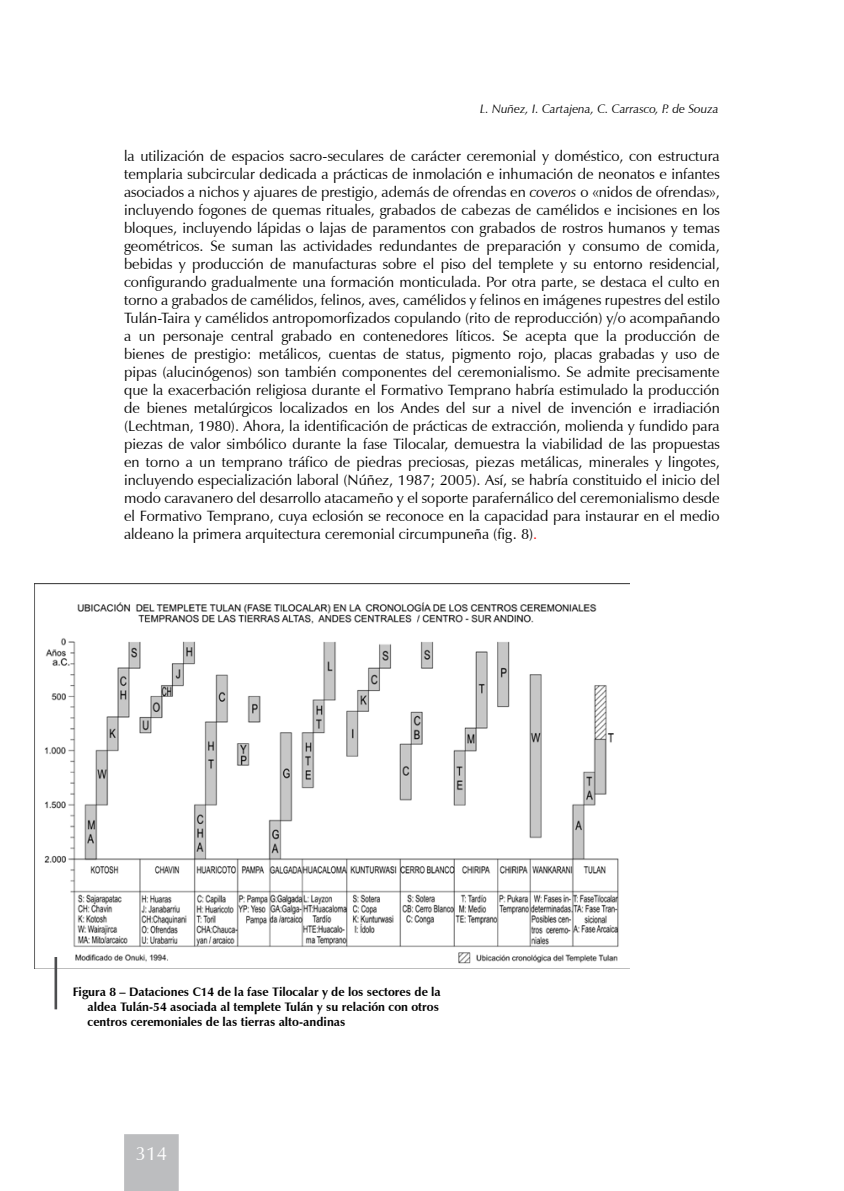
<style>
.page{position:relative;width:844px;height:1191px;background:#fff}
.page>*{position:absolute;margin:0;border:0;box-sizing:border-box;transform-origin:0 0}
.t1{font:19.25px "Zapf Humanist 601 BT";color:#fff}
.t2{font:14.88px/18px "Zapf Humanist 601 BT";color:#000;text-align:justify}
.t3{font:700 12.25px/14.7px "Zapf Humanist 601 BT";color:#000}
.t4{font:italic 12.25px "Zapf Humanist 601 BT";color:#000}
.s1{font-style:italic}
.s2{color:#f00}
</style>
<div class="page">
<div style="left:124px;top:1134px;width:55px;height:57px;background:#bcbdbf"></div>
<img style="left:35px;top:584px;width:594px;height:384px">
<hr style="left:54px;top:957px;width:3px;height:52px;background:#4c4d4f">
<p class="t4" style="left:480px;top:101px;width:240px">L. Nuñez, I. Cartajena, C. Carrasco, P. de Souza</p>
<p class="t2" style="left:124px;top:146px;width:597px">la utilización de espacios sacro-seculares de carácter ceremonial y doméstico, con estructura templaria subcircular dedicada a prácticas de inmolación e inhumación de neonatos e infantes asociados a nichos y ajuares de prestigio, además de ofrendas en <span class="s1">coveros</span> o «nidos de ofrendas», incluyendo fogones de quemas rituales, grabados de cabezas de camélidos e incisiones en los bloques, incluyendo lápidas o lajas de paramentos con grabados de rostros humanos y temas geométricos. Se suman las actividades redundantes de preparación y consumo de comida, bebidas y producción de manufacturas sobre el piso del templete y su entorno residencial, configurando gradualmente una formación monticulada. Por otra parte, se destaca el culto en torno a grabados de camélidos, felinos, aves, camélidos y felinos en imágenes rupestres del estilo Tulán-Taira y camélidos antropomorfizados copulando (rito de reproducción) y/o acompañando a un personaje central grabado en contenedores líticos. Se acepta que la producción de bienes de prestigio: metálicos, cuentas de status, pigmento rojo, placas grabadas y uso de pipas (alucinógenos) son también componentes del ceremonialismo. Se admite precisamente que la exacerbación religiosa durante el Formativo Temprano habría estimulado la producción de bienes metalúrgicos localizados en los Andes del sur a nivel de invención e irradiación (Lechtman, 1980). Ahora, la identificación de prácticas de extracción, molienda y fundido para piezas de valor simbólico durante la fase Tilocalar, demuestra la viabilidad de las propuestas en torno a un temprano tráfico de piedras preciosas, piezas metálicas, minerales y lingotes, incluyendo especialización laboral (Núñez, 1987; 2005). Así, se habría constituido el inicio del modo caravanero del desarrollo atacameño y el soporte parafernálico del ceremonialismo desde el Formativo Temprano, cuya eclosión se reconoce en la capacidad para instaurar en el medio aldeano la primera arquitectura ceremonial circumpuneña (fig. 8)<span class="s2">.</span></p>
<p class="t3" style="left:88px;top:984px;width:354px;text-indent:-15px">Figura 8 – Dataciones C14 de la fase Tilocalar y de los sectores de la aldea Tulán-54 asociada al templete Tulán y su relación con otros centros ceremoniales de las tierras alto-andinas</p>
<p class="t1" style="left:135px;top:1141px;width:33px">314</p>
</div>
